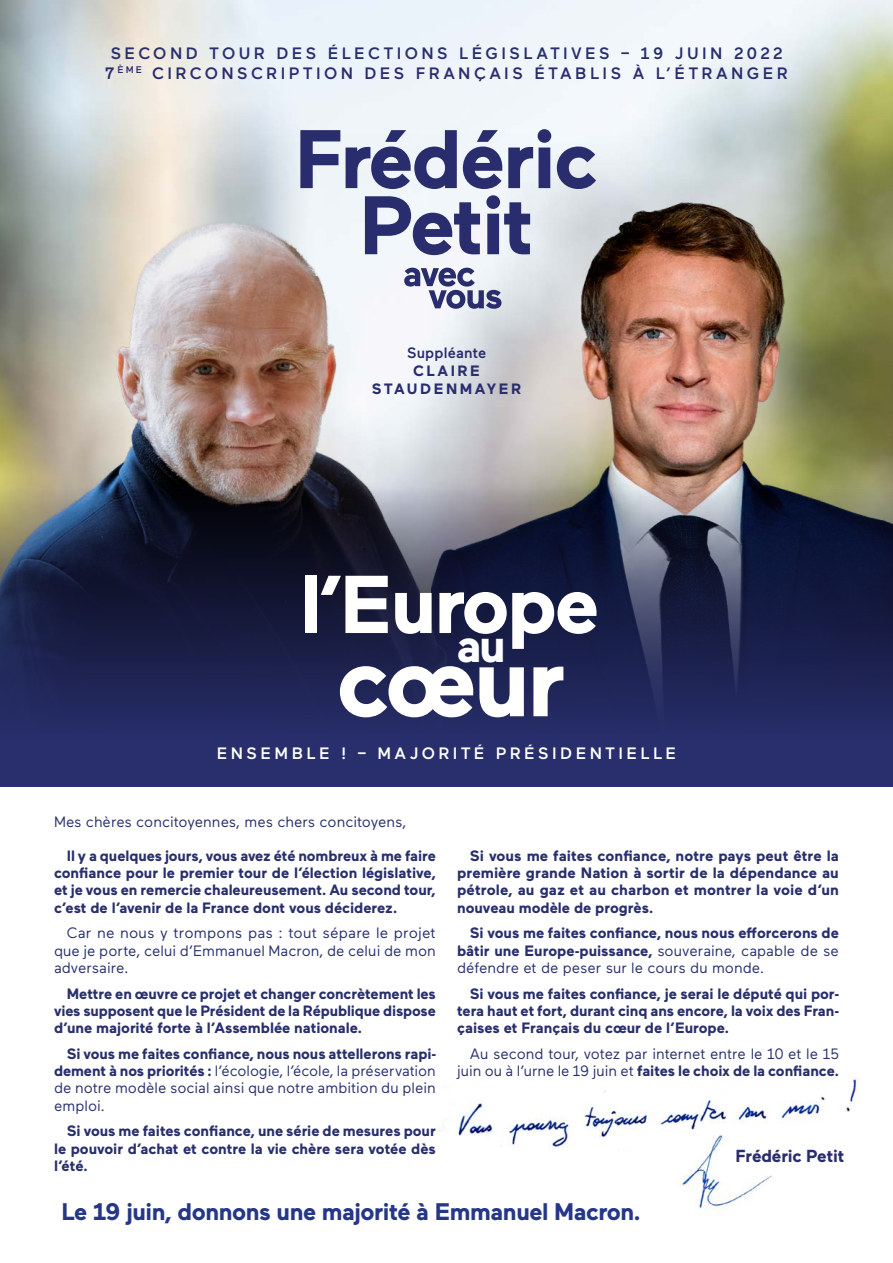
<style>
.page{position:relative;width:893px;height:1263px;background:#fff}
.page>*{position:absolute;margin:0;border:0;box-sizing:border-box;transform-origin:0 0}
.t1{font:700 99.75px "Maax";color:#fff}
.t2{font:700 82.8px "Maax";letter-spacing:-.025em;color:#2a2d6d}
.t3{font:700 81.75px "Maax";letter-spacing:-.03em;color:#fff}
.t4{font:700 47.25px "Maax";color:#fff}
.t5{font:700 24px "Maax";letter-spacing:-.02em;color:#253786}
.t6{font:700 17.4px "Maax";letter-spacing:-.01em;color:#2a2d6d}
.t7{font:500 16.5px "Maax";letter-spacing:.2em;color:#2a2d6d}
.t8{font:500 16.5px "Maax";letter-spacing:.2em;color:#282f6c}
.t9{font:500 16.5px "Maax";letter-spacing:.205em;color:#fff}
.t10{font:700 15px/17.2px "Maax";letter-spacing:-.005em;color:#282f6c;text-align:justify}
.t11{font:15px/17.2px "Maax";color:#282f6c;text-align:justify}
.t12{font:700 15px/18px "Maax";letter-spacing:.16em;color:#2a2d6d;text-align:center}
.t13{font:500 15px "Maax";letter-spacing:.01em;color:#2a2d6d}
.s1{font-weight:700}
.s2{font-weight:400}
</style>
<div class="page">
<img style="left:0;top:0;width:893px;height:183px">
<img style="left:533px;top:183px;width:360px;height:295px">
<img style="left:0;top:135px;width:533px;height:343px">
<svg style="left:404px;top:268px;width:97px;height:41px"></svg>
<img style="left:682px;top:1150px;width:90px;height:64px">
<img style="left:439px;top:1077px;width:419px;height:73px">
<svg style="left:0;top:478px;width:893px;height:309px;background:#2a2f54"></svg>
<p class="t8" style="left:110px;top:42px;width:674px">SECOND TOUR DES ÉLECTIONS LÉGISLATIVES – 19 JUIN 2022</p>
<p class="t7" style="left:105px;top:61px;width:684px">7 <sup>ÈME</sup> CIRCONSCRIPTION DES FRANÇAIS ÉTABLIS À L’ÉTRANGER</p>
<p class="t2" style="left:295px;top:98px;width:305px">Frédéric</p>
<p class="t2" style="left:359px;top:164px;width:176px">Petit</p>
<p class="t13" style="left:407px;top:342px;width:81px">Suppléante</p>
<p class="t12" style="left:372px;top:360px;width:151px">CLAIRE<br>STAUDENMAYER</p>
<p class="t3" style="left:300px;top:544px;width:301px">l’Europe</p>
<p class="t4" style="left:456px;top:610px;width:51px">au</p>
<p class="t1" style="left:336px;top:607px;width:231px">cœur</p>
<p class="t9" style="left:217px;top:741px;width:461px">ENSEMBLE ! – MAJORITÉ PRÉSIDENTIELLE</p>
<p class="t11" style="left:54px;top:812px;width:354px">Mes chères concitoyennes, mes chers concitoyens,</p>
<p class="t10" style="left:54px;top:846px;width:383px;text-indent:13px">Il y a quelques jours, vous avez été nombreux à me faire confiance pour le premier tour de l’élection législative, et je vous en remercie chaleureusement. Au second tour, c’est de l’avenir de la France dont vous déciderez.</p>
<p class="t11" style="left:54px;top:923px;width:383px;text-indent:13px">Car ne nous y trompons pas : tout sépare le projet que je porte, celui d’Emmanuel Macron, de celui de mon adversaire.</p>
<p class="t10" style="left:54px;top:983px;width:383px;text-indent:13px">Mettre en œuvre ce projet et changer concrètement les vies supposent que le Président de la République dispose d’une majorité forte à l’Assemblée nationale.</p>
<p class="t11" style="left:54px;top:1044px;width:383px;text-indent:13px"><span class="s1">Si vous me faites confiance, nous nous attellerons rapi&shy;dement à nos priorités :</span> l’écologie, l’école, la préservation de notre modèle social ainsi que notre ambition du plein emploi.</p>
<p class="t10" style="left:54px;top:1121px;width:383px;text-indent:13px">Si vous me faites confiance, une série de mesures pour le pouvoir d’achat et contre la vie chère sera votée dès l’été.</p>
<p class="t10" style="left:457px;top:846px;width:383px;text-indent:13px">Si vous me faites confiance, notre pays peut être la première grande Nation à sortir de la dépendance au pétrole, au gaz et au charbon et montrer la voie d’un nouveau modèle de progrès.</p>
<p class="t10" style="left:457px;top:923px;width:383px;text-indent:13px">Si vous me faites confiance, nous nous efforcerons de bâtir une Europe-puissance, <span class="s2">souveraine, capable de se défendre et de peser sur le cours du monde.</span></p>
<p class="t10" style="left:457px;top:983px;width:383px;text-indent:13px">Si vous me faites confiance, je serai le député qui por&shy;tera haut et fort, durant cinq ans encore, la voix des Fran&shy;çaises et Français du cœur de l’Europe.</p>
<p class="t11" style="left:457px;top:1044px;width:383px;text-align:right">Au second tour, votez par internet entre le 10 et le 15 juin ou à l’urne le 19 juin et <span class="s1">faites le choix de la confiance.</span></p>
<p class="t6" style="left:736px;top:1143px;width:110px">Frédéric Petit</p>
<p class="t5" style="left:62px;top:1194px;width:580px">Le 19 juin, donnons une majorité à Emmanuel Macron.</p>
</div>
